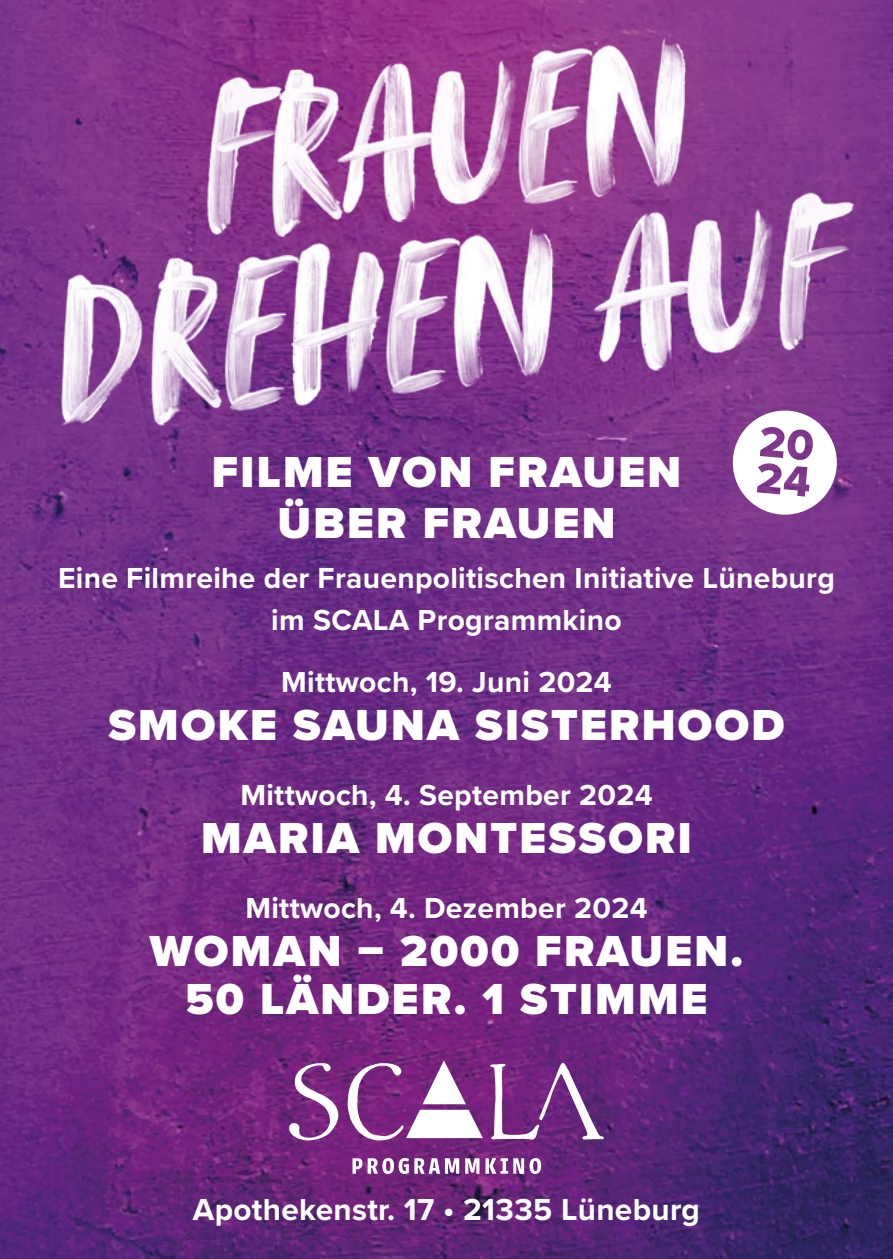
<style>
.page{position:relative;width:893px;height:1259px;background:#fff}
.page>*{position:absolute;margin:0;border:0;box-sizing:border-box;transform-origin:0 0}
.t1{font:900 45px/51px "Proxima Nova";letter-spacing:.05em;color:#fff;text-align:center}
.t2{font:700 31.5px "Proxima Nova";letter-spacing:.01em;color:#fff}
.t3{font:700 30px/42px "Proxima Nova";letter-spacing:.01em;color:#fff;text-align:center}
</style>
<div class="page">
<img style="left:0;top:0;width:893px;height:1259px">
<svg style="left:353px;top:1158px;width:188px;height:16px"></svg>
<svg style="left:348px;top:1060px;width:135px;height:80px"></svg>
<svg style="left:289px;top:1063px;width:49px;height:77px"></svg>
<svg style="left:490px;top:1063px;width:114px;height:76px"></svg>
<img style="left:19px;top:173px;width:845px;height:260px">
<img style="left:61px;top:32px;width:832px;height:236px">
<svg style="left:730px;top:408px;width:109px;height:109px"></svg>
<h1 class="t1" style="left:212px;top:446px;width:471px">FILME VON FRAUEN<br>ÜBER FRAUEN</h1>
<p class="t3" style="left:58px;top:557px;width:778px">Eine Filmreihe der Frauenpolitischen Initiative Lüneburg im SCALA Programmkino</p>
<p class="t3" style="left:281px;top:660px;width:332px">Mittwoch, 19. Juni 2024</p>
<h1 class="t1" style="left:108px;top:699px;width:677px">SMOKE SAUNA SISTERHOOD</h1>
<p class="t3" style="left:240px;top:773px;width:414px">Mittwoch, 4. September 2024</p>
<h1 class="t1" style="left:201px;top:812px;width:492px">MARIA MONTESSORI</h1>
<p class="t3" style="left:245px;top:886px;width:404px">Mittwoch, 4. Dezember 2024</p>
<h1 class="t1" style="left:150px;top:926px;width:595px;line-height:48px">WOMAN – 2000 FRAUEN.<br>50 LÄNDER. 1 STIMME</h1>
<p class="t2" style="left:193px;top:1186px;width:509px">Apothekenstr. 17 • 21335 Lüneburg</p>
</div>
